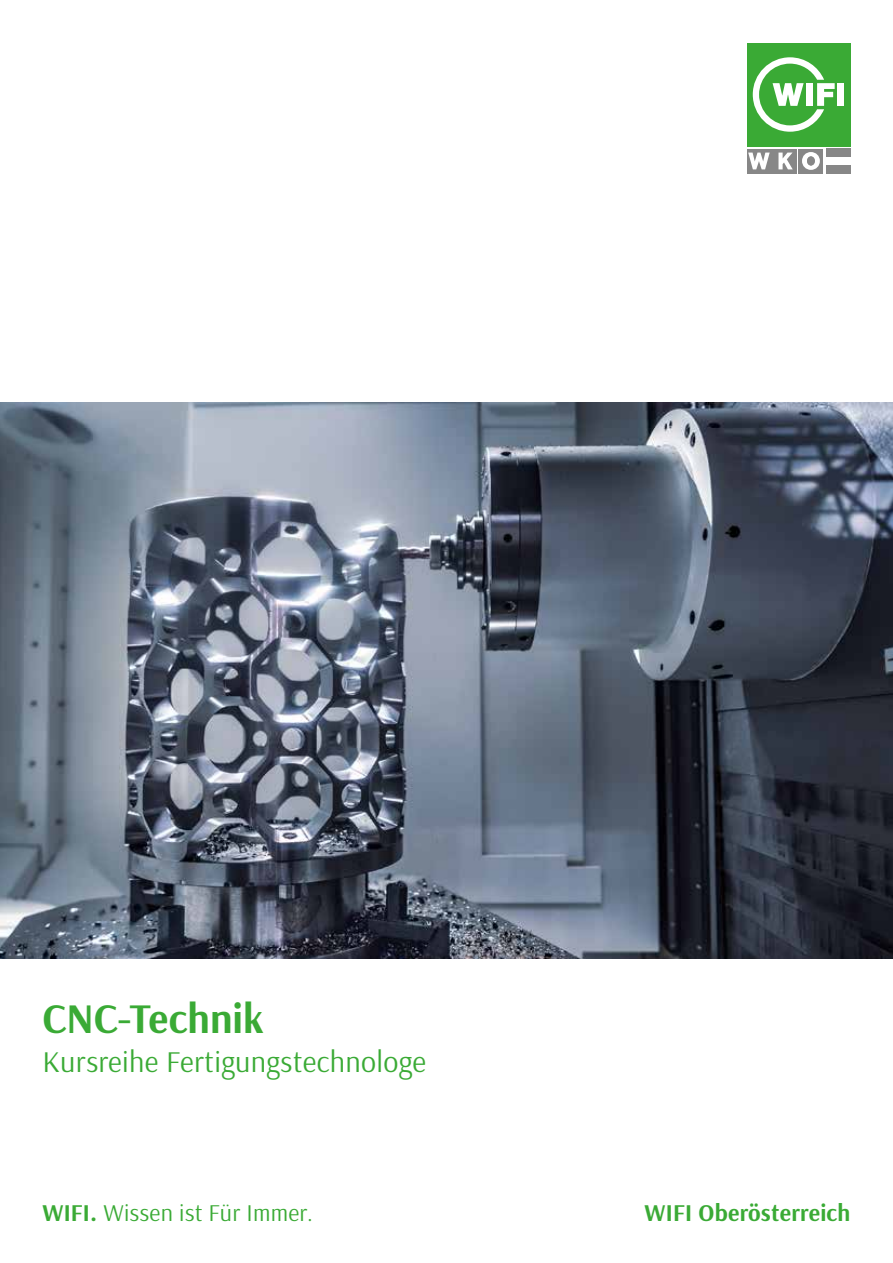
<style>
.page{position:relative;width:893px;height:1263px;background:#fff}
.page>*{position:absolute;margin:0;border:0;box-sizing:border-box;transform-origin:0 0}
.t1{font:700 42px "Arsenal";color:#3aaa35}
.t2{font:30px "Arsenal";letter-spacing:.01em;color:#3aaa35}
.t3{font:24px "Arsenal";letter-spacing:.01em;color:#3aaa35}
.t4{font:700 24px "Arsenal";letter-spacing:.01em;color:#3aaa35}
.s1{font-weight:700}
</style>
<div class="page">
<div style="left:747px;top:43px;width:103px;height:103px;background:#3aaa35"></div>
<div style="left:798px;top:149px;width:25px;height:25px;background:#878787"></div>
<div style="left:772px;top:149px;width:25px;height:25px;background:#878787"></div>
<svg style="left:778px;top:153px;width:15px;height:16px"></svg>
<div style="left:747px;top:149px;width:24px;height:25px;background:#878787"></div>
<svg style="left:748px;top:153px;width:22px;height:16px"></svg>
<div style="left:826px;top:165px;width:24px;height:9px;background:#878787"></div>
<svg style="left:802px;top:152px;width:18px;height:18px"></svg>
<div style="left:807px;top:156px;width:8px;height:9px;background:#878787;border-radius:50%"></div>
<svg style="left:753px;top:57px;width:82px;height:75px"></svg>
<div style="left:837px;top:83px;width:7px;height:23px;background:#fff"></div>
<div style="left:826px;top:149px;width:24px;height:8px;background:#878787"></div>
<img style="left:0;top:402px;width:893px;height:557px">
<h1 class="t1" style="left:43px;top:989px;width:223px">CNC-Technik</h1>
<p class="t2" style="left:43px;top:1041px;width:385px">Kursreihe Fertigungstechnologe</p>
<p class="t3" style="left:43px;top:1197px;width:272px"><span class="s1">WIFI.</span> Wissen ist Für Immer.</p>
<p class="t4" style="left:645px;top:1196px;width:207px">WIFI Oberösterreich</p>
</div>
